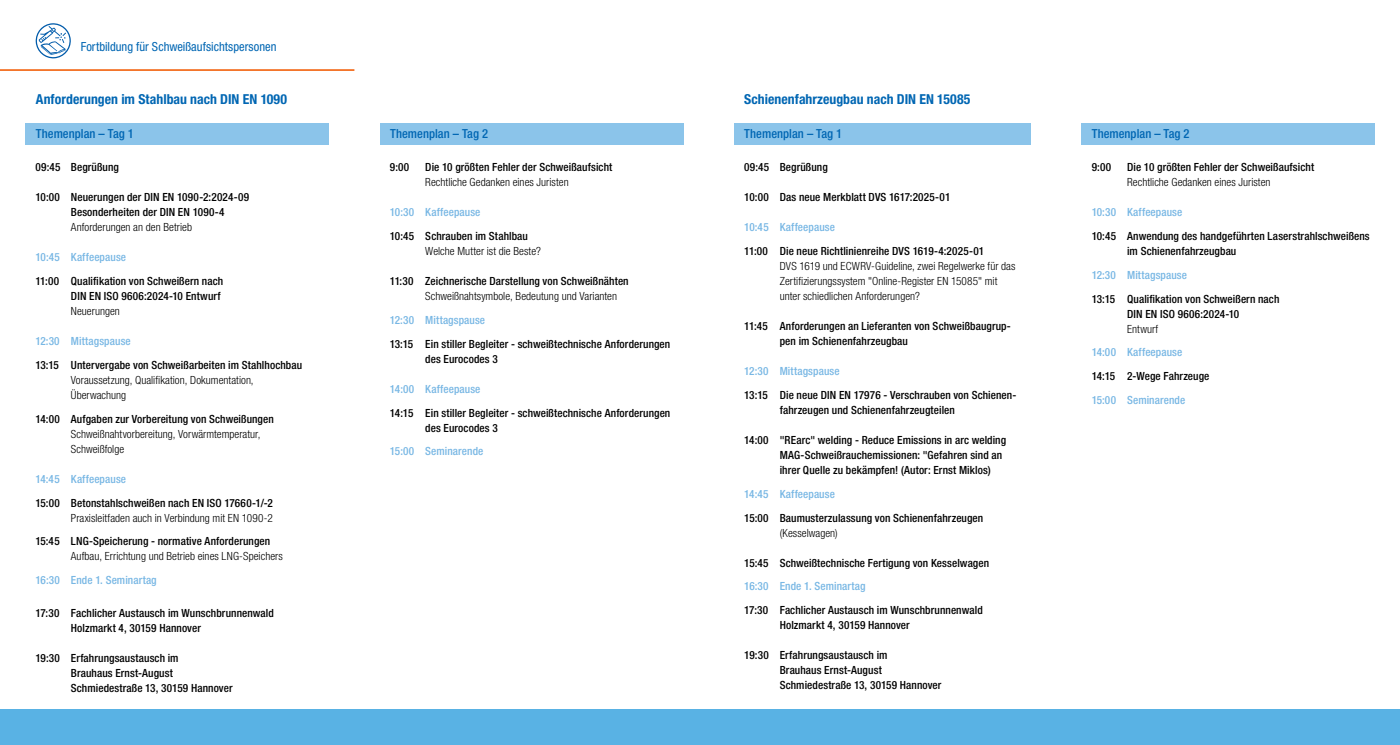
<style>
.page{position:relative;width:1400px;height:745px;background:#fff}
.page>*{position:absolute;margin:0;border:0;box-sizing:border-box;transform-origin:0 0}
.t1{font:700 condensed 13.75px "Helvetica Neue LT Std";color:#0066b3}
.t2{font:500 condensed 12.5px "Helvetica Neue LT Std";color:#0066b3}
.t3{font:condensed 12.5px "Helvetica Neue LT Std";color:#0066b3}
.t4{font:500 condensed 11.25px/15px "Helvetica Neue LT Std";letter-spacing:.01em;color:#000}
.t5{font:300 condensed 11.25px/15px "Helvetica Neue LT Std";letter-spacing:.005em;color:#000}
.t6{font:500 condensed 11.25px "Helvetica Neue LT Std";letter-spacing:.01em;color:#78b7e4}
</style>
<div class="page">
<svg style="left:35px;top:23px;width:36px;height:35px"></svg>
<div style="left:0;top:709px;width:1400px;height:35px;background:#59b2e4"></div>
<hr style="left:0;top:69px;width:354px;height:2px;background:#f36f21">
<div style="left:380px;top:123px;width:303px;height:21px;background:#8bc4ea"></div>
<div style="left:734px;top:123px;width:296px;height:21px;background:#8bc4ea"></div>
<div style="left:1081px;top:123px;width:293px;height:21px;background:#8bc4ea"></div>
<div style="left:26px;top:123px;width:303px;height:21px;background:#8bc4ea"></div>
<p class="t3" style="left:81px;top:39px;width:197px">Fortbildung für Schweißaufsichtspersonen</p>
<p class="t1" style="left:36px;top:90px;width:253px">Anforderungen im Stahlbau nach DIN EN 1090</p>
<p class="t1" style="left:744px;top:90px;width:228px">Schienenfahrzeugbau nach DIN EN 15085</p>
<p class="t2" style="left:36px;top:126px;width:99px">Themenplan – Tag 1</p>
<p class="t2" style="left:390px;top:126px;width:99px">Themenplan – Tag 2</p>
<p class="t2" style="left:744px;top:126px;width:99px">Themenplan – Tag 1</p>
<p class="t2" style="left:1091px;top:126px;width:99px">Themenplan – Tag 2</p>
<p class="t4" style="left:35px;top:159px;width:85px">09:45 Begrüßung</p>
<p class="t4" style="left:71px;top:189px;width:180px;text-indent:-35px">10:00 Neuerungen der DIN EN 1090-2:2024-09<br>Besonderheiten der DIN EN 1090-4</p>
<p class="t5" style="left:71px;top:219px;width:123px">Anforderungen an den Betrieb</p>
<p class="t6" style="left:35px;top:250px;width:92px">10:45 Kaffeepause</p>
<p class="t4" style="left:35px;top:273px;width:189px;text-align:right">11:00 Qualifikation von Schweißern nach<br>DIN EN ISO 9606:2024-10 Entwurf</p>
<p class="t5" style="left:71px;top:303px;width:51px">Neuerungen</p>
<p class="t6" style="left:35px;top:334px;width:97px">12:30 Mittagspause</p>
<p class="t4" style="left:35px;top:357px;width:268px">13:15 Untervergabe von Schweißarbeiten im Stahlhochbau</p>
<p class="t5" style="left:71px;top:372px;width:184px">Voraussetzung, Qualifikation, Dokumentation,<br>Überwachung</p>
<p class="t4" style="left:35px;top:411px;width:240px">14:00 Aufgaben zur Vorbereitung von Schweißungen</p>
<p class="t5" style="left:71px;top:426px;width:191px">Schweißnahtvorbereitung, Vorwärmtemperatur,<br>Schweißfolge</p>
<p class="t6" style="left:35px;top:472px;width:92px">14:45 Kaffeepause</p>
<p class="t4" style="left:35px;top:494px;width:239px">15:00 Betonstahlschweißen nach EN ISO 17660-1/-2</p>
<p class="t5" style="left:71px;top:509px;width:203px">Praxisleitfaden auch in Verbindung mit EN 1090-2</p>
<p class="t4" style="left:35px;top:533px;width:236px">15:45 LNG-Speicherung - normative Anforderungen</p>
<p class="t5" style="left:71px;top:548px;width:213px">Aufbau, Errichtung und Betrieb eines LNG-Speichers</p>
<p class="t6" style="left:35px;top:573px;width:123px">16:30 Ende 1. Seminartag</p>
<p class="t4" style="left:71px;top:604px;width:204px;text-indent:-35px">17:30 Fachlicher Austausch im Wunschbrunnenwald<br>Holzmarkt 4, 30159 Hannover</p>
<p class="t4" style="left:71px;top:649px;width:163px;text-indent:-35px">19:30 Erfahrungsaustausch im<br>Brauhaus Ernst-August<br>Schmiedestraße 13, 30159 Hannover</p>
<p class="t4" style="left:390px;top:159px;width:21px">9:00</p>
<p class="t4" style="left:425px;top:159px;width:189px">Die 10 größten Fehler der Schweißaufsicht</p>
<p class="t5" style="left:425px;top:174px;width:145px">Rechtliche Gedanken eines Juristen</p>
<p class="t6" style="left:390px;top:205px;width:92px">10:30 Kaffeepause</p>
<p class="t4" style="left:390px;top:228px;width:140px">10:45 Schrauben im Stahlbau</p>
<p class="t5" style="left:425px;top:243px;width:117px">Welche Mutter ist die Beste?</p>
<p class="t4" style="left:390px;top:273px;width:240px">11:30 Zeichnerische Darstellung von Schweißnähten</p>
<p class="t5" style="left:425px;top:288px;width:193px">Schweißnahtsymbole, Bedeutung und Varianten</p>
<p class="t6" style="left:390px;top:313px;width:97px">12:30 Mittagspause</p>
<p class="t4" style="left:425px;top:336px;width:246px;text-indent:-35px">13:15 Ein stiller Begleiter - schweißtechnische Anforderungen des Eurocodes 3</p>
<p class="t6" style="left:390px;top:382px;width:92px">14:00 Kaffeepause</p>
<p class="t4" style="left:425px;top:404px;width:246px;text-indent:-35px">14:15 Ein stiller Begleiter - schweißtechnische Anforderungen des Eurocodes 3</p>
<p class="t6" style="left:390px;top:444px;width:95px">15:00 Seminarende</p>
<p class="t4" style="left:744px;top:159px;width:85px">09:45 Begrüßung</p>
<p class="t4" style="left:744px;top:189px;width:208px">10:00 Das neue Merkblatt DVS 1617:2025-01</p>
<p class="t6" style="left:744px;top:220px;width:92px">10:45 Kaffeepause</p>
<p class="t4" style="left:744px;top:243px;width:241px">11:00 Die neue Richtlinienreihe DVS 1619-4:2025-01</p>
<p class="t5" style="left:780px;top:258px;width:237px">DVS 1619 und ECWRV-Guideline, zwei Regelwerke für das<br>Zertifizierungssystem "Online-Register EN 15085" mit unter schiedlichen Anforderungen?</p>
<p class="t4" style="left:780px;top:318px;width:233px;text-indent:-35px">11:45 Anforderungen an Lieferanten von Schweißbaugrup&shy;pen im Schienenfahrzeugbau</p>
<p class="t6" style="left:744px;top:364px;width:97px">12:30 Mittagspause</p>
<p class="t4" style="left:780px;top:387px;width:238px;text-indent:-35px">13:15 Die neue DIN EN 17976 - Verschrauben von Schienen&shy;fahrzeugen und Schienenfahrzeugteilen</p>
<p class="t4" style="left:780px;top:432px;width:228px;text-indent:-35px">14:00 "REarc" welding - Reduce Emissions in arc welding<br>MAG-Schweißrauchemissionen: "Gefahren sind an ihrer Quelle zu bekämpfen! (Autor: Ernst Miklos)</p>
<p class="t6" style="left:744px;top:487px;width:92px">14:45 Kaffeepause</p>
<p class="t4" style="left:744px;top:509px;width:240px">15:00 Baumusterzulassung von Schienenfahrzeugen</p>
<p class="t5" style="left:780px;top:524px;width:59px">(Kesselwagen)</p>
<p class="t4" style="left:744px;top:554px;width:246px">15:45 Schweißtechnische Fertigung von Kesselwagen</p>
<p class="t6" style="left:744px;top:579px;width:123px">16:30 Ende 1. Seminartag</p>
<p class="t4" style="left:780px;top:602px;width:204px;text-indent:-35px">17:30 Fachlicher Austausch im Wunschbrunnenwald<br>Holzmarkt 4, 30159 Hannover</p>
<p class="t4" style="left:780px;top:647px;width:163px;text-indent:-35px">19:30 Erfahrungsaustausch im<br>Brauhaus Ernst-August<br>Schmiedestraße 13, 30159 Hannover</p>
<p class="t4" style="left:1091px;top:159px;width:21px">9:00</p>
<p class="t4" style="left:1127px;top:159px;width:189px">Die 10 größten Fehler der Schweißaufsicht</p>
<p class="t5" style="left:1127px;top:174px;width:145px">Rechtliche Gedanken eines Juristen</p>
<p class="t6" style="left:1091px;top:205px;width:92px">10:30 Kaffeepause</p>
<p class="t4" style="left:1127px;top:228px;width:244px;text-indent:-35px">10:45 Anwendung des handgeführten Laserstrahlschweißens im Schienenfahrzeugbau</p>
<p class="t6" style="left:1091px;top:268px;width:97px">12:30 Mittagspause</p>
<p class="t4" style="left:1091px;top:291px;width:189px;text-align:center">13:15 Qualifikation von Schweißern nach<br>DIN EN ISO 9606:2024-10</p>
<p class="t5" style="left:1127px;top:321px;width:33px">Entwurf</p>
<p class="t6" style="left:1091px;top:345px;width:92px">14:00 Kaffeepause</p>
<p class="t4" style="left:1091px;top:368px;width:119px">14:15 2-Wege Fahrzeuge</p>
<p class="t6" style="left:1091px;top:393px;width:95px">15:00 Seminarende</p>
</div>
